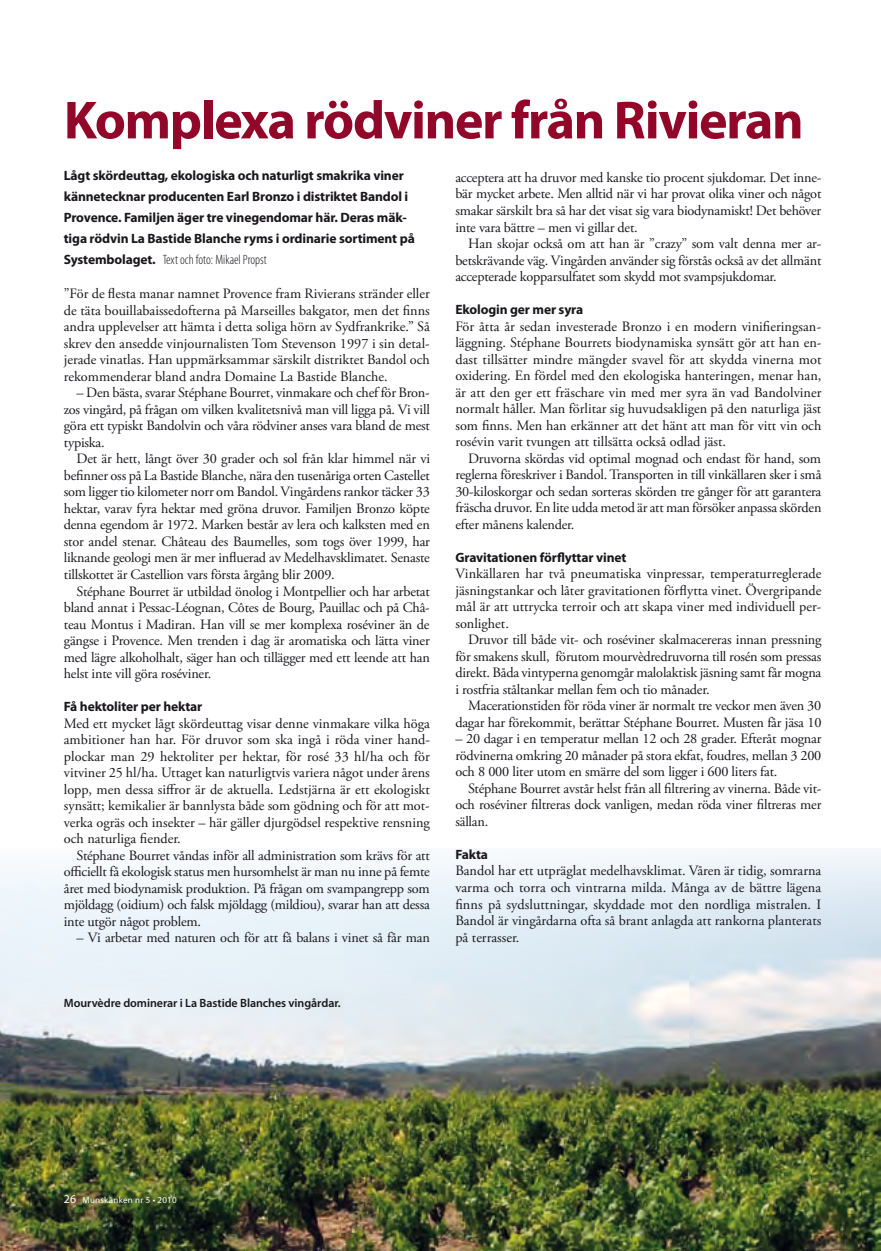
<style>
.page{position:relative;width:881px;height:1251px;background:#fff}
.page>*{position:absolute;margin:0;border:0;box-sizing:border-box;transform-origin:0 0}
.t1{font:700 54px "Myriad Pro";letter-spacing:-.025em;color:#92062a}
.t2{font:14.25px/16.5px "Adobe Garamond Pro";letter-spacing:-.015em;color:#1a171c;text-align:justify}
.t3{font:14.25px "Adobe Garamond Pro";letter-spacing:.005em;color:#1a171c}
.t4{font:700 13.5px/21px "Myriad Pro";letter-spacing:-.01em;color:#1a171c}
.t5{font:300 condensed 13.5px "Myriad Pro";color:#1a171c}
.t6{font:600 12px "Myriad Pro";letter-spacing:-.005em;color:#1a171c}
.t7{font:9px "Myriad Pro";letter-spacing:.025em;color:#fff}
.s1{font-size:12px}
</style>
<div class="page">
<img style="left:0;top:849px;width:880px;height:401px">
<p class="t1" style="left:64px;top:85px;width:741px">Komplexa rödviner från Rivieran</p>
<p class="t4" style="left:64px;top:165px;width:352px">Lågt skördeuttag, ekologiska och naturligt smakrika viner kännetecknar producenten Earl Bronzo i distriktet Bandol i Provence. Familjen äger tre vinegendomar här. Deras mäk&shy;tiga rödvin La Bastide Blanche ryms i ordinarie sortiment på Systembolaget.</p>
<p class="t2" style="left:455px;top:170px;width:367px">acceptera att ha druvor med kanske tio procent sjukdomar. Det inne-</p>
<p class="t2" style="left:455px;top:186px;width:367px">bär mycket arbete. Men alltid när vi har provat olika viner och något</p>
<p class="t2" style="left:455px;top:203px;width:367px">smakar särskilt bra så har det visat sig vara biodynamiskt! Det behöver</p>
<p class="t2" style="left:455px;top:219px;width:184px">inte vara bättre – men vi gillar det.</p>
<p class="t2" style="left:468px;top:236px;width:354px">Han skojar också om att han är ”crazy” som valt denna mer ar-</p>
<p class="t2" style="left:455px;top:252px;width:367px">betskrävande väg. Vingården använder sig förstås också av det allmänt</p>
<p class="t2" style="left:455px;top:269px;width:323px">accepterade kopparsulfatet som skydd mot svampsjukdomar.</p>
<p class="t4" style="left:455px;top:298px;width:129px">Ekologin ger mer syra</p>
<p class="t3" style="left:455px;top:317px;width:367px">För åtta år sedan investerade Bronzo i en modern vinifieringsan-</p>
<p class="t2" style="left:455px;top:335px;width:367px">läggning. Stéphane Bourrets biodynamiska synsätt gör att han en-</p>
<p class="t3" style="left:455px;top:350px;width:367px">dast tillsätter mindre mängder svavel för att skydda vinerna mot</p>
<p class="t2" style="left:455px;top:368px;width:367px">oxidering. En fördel med den ekologiska hanteringen, menar han,</p>
<p class="t3" style="left:455px;top:383px;width:367px">är att den ger ett fräschare vin med mer syra än vad Bandolviner</p>
<p class="t2" style="left:455px;top:401px;width:367px">normalt håller. Man förlitar sig huvudsakligen på den naturliga jäst</p>
<p class="t2" style="left:455px;top:417px;width:367px">som finns. Men han erkänner att det hänt att man för vitt vin och</p>
<p class="t2" style="left:455px;top:434px;width:272px">rosévin varit tvungen att tillsätta också odlad jäst.</p>
<p class="t2" style="left:468px;top:450px;width:354px">Druvorna skördas vid optimal mognad och endast för hand, som</p>
<p class="t2" style="left:455px;top:467px;width:367px">reglerna föreskriver i Bandol. Transporten in till vinkällaren sker i små</p>
<p class="t2" style="left:455px;top:483px;width:367px">30-kiloskorgar och sedan sorteras skörden tre gånger för att garantera</p>
<p class="t2" style="left:455px;top:500px;width:367px">fräscha druvor. En lite udda metod är att man försöker anpassa skörden</p>
<p class="t2" style="left:455px;top:516px;width:120px">efter månens kalender.</p>
<p class="t4" style="left:455px;top:546px;width:172px">Gravitationen förflyttar vinet</p>
<p class="t3" style="left:455px;top:565px;width:367px">Vinkällaren har två pneumatiska vinpressar, temperaturreglerade</p>
<p class="t2" style="left:455px;top:582px;width:367px">jäsningstankar och låter gravitationen förflytta vinet. Övergripande</p>
<p class="t2" style="left:455px;top:599px;width:367px">mål är att uttrycka terroir och att skapa viner med individuell per-</p>
<p class="t2" style="left:455px;top:615px;width:55px">sonlighet.</p>
<p class="t2" style="left:468px;top:632px;width:355px">Druvor till både vit- och roséviner skalmacereras innan pressning</p>
<p class="t2" style="left:455px;top:648px;width:367px">för smakens skull, förutom mourvèdredruvorna till rosén som pressas</p>
<p class="t2" style="left:455px;top:665px;width:367px">direkt. Båda vintyperna genomgår malolaktisk jäsning samt får mogna</p>
<p class="t2" style="left:455px;top:681px;width:255px">i rostfria ståltankar mellan fem och tio månader.</p>
<p class="t2" style="left:468px;top:698px;width:354px">Macerationstiden för röda viner är normalt tre veckor men även 30</p>
<p class="t2" style="left:455px;top:714px;width:367px">dagar har förekommit, berättar Stéphane Bourret. Musten får jäsa 10</p>
<p class="t2" style="left:455px;top:731px;width:367px">– 20 dagar i en temperatur mellan 12 och 28 grader. Efteråt mognar</p>
<p class="t2" style="left:455px;top:747px;width:367px">rödvinerna omkring 20 månader på stora ekfat, foudres, mellan 3 200</p>
<p class="t2" style="left:455px;top:764px;width:323px">och 8 000 liter utom en smärre del som ligger i 600 liters fat.</p>
<p class="t2" style="left:468px;top:780px;width:354px">Stéphane Bourret avstår helst från all filtrering av vinerna. Både vit-</p>
<p class="t2" style="left:455px;top:797px;width:367px">och roséviner filtreras dock vanligen, medan röda viner filtreras mer</p>
<p class="t2" style="left:455px;top:813px;width:34px">sällan.</p>
<p class="t4" style="left:455px;top:843px;width:34px">Fakta</p>
<p class="t2" style="left:455px;top:863px;width:367px">Bandol har ett utpräglat medelhavsklimat. Våren är tidig, somrarna varma och torra och vintrarna milda. Många av de bättre lägena finns på sydsluttningar, skyddade mot den nordliga mistralen. I Bandol är vingårdarna ofta så brant anlagda att rankorna planterats på terrasser.</p>
<p class="t5" style="left:163px;top:251px;width:105px">Text och foto: Mikael Propst</p>
<p class="t2" style="left:64px;top:286px;width:367px">”För de flesta manar namnet Provence fram Rivierans stränder eller de täta bouillabaissedofterna på Marseilles bakgator, men det finns andra upplevelser att hämta i detta soliga hörn av Sydfrankrike.” Så skrev den ansedde vinjournalisten Tom Stevenson 1997 i sin detal&shy;jerade vinatlas. Han uppmärksammar särskilt distriktet Bandol och rekommenderar bland andra Domaine La Bastide Blanche.</p>
<p class="t2" style="left:77px;top:385px;width:354px">– Den bästa, svarar Stéphane Bourret, vinmakare och chef för Bron-</p>
<p class="t2" style="left:64px;top:401px;width:367px">zos vingård, på frågan om vilken kvalitetsnivå man vill ligga på. Vi vill</p>
<p class="t2" style="left:64px;top:418px;width:367px">göra ett typiskt Bandolvin och våra rödviner anses vara bland de mest</p>
<p class="t2" style="left:64px;top:434px;width:42px">typiska.</p>
<p class="t2" style="left:77px;top:451px;width:355px">Det är hett, långt över 30 grader och sol från klar himmel när vi</p>
<p class="t2" style="left:64px;top:467px;width:367px">befinner oss på La Bastide Blanche, nära den tusenåriga orten Castellet</p>
<p class="t2" style="left:64px;top:484px;width:367px">som ligger tio kilometer norr om Bandol. Vingårdens rankor täcker 33</p>
<p class="t2" style="left:64px;top:500px;width:367px">hektar, varav fyra hektar med gröna druvor. Familjen Bronzo köpte</p>
<p class="t2" style="left:64px;top:517px;width:367px">denna egendom år 1972. Marken består av lera och kalksten med en</p>
<p class="t2" style="left:64px;top:533px;width:367px">stor andel stenar. Château des Baumelles, som togs över 1999, har</p>
<p class="t2" style="left:64px;top:550px;width:367px">liknande geologi men är mer influerad av Medelhavsklimatet. Senaste</p>
<p class="t2" style="left:64px;top:566px;width:272px">tillskottet är Castellion vars första årgång blir 2009.</p>
<p class="t2" style="left:77px;top:583px;width:354px">Stéphane Bourret är utbildad önolog i Montpellier och har arbetat</p>
<p class="t2" style="left:64px;top:599px;width:367px">bland annat i Pessac-Léognan, Côtes de Bourg, Pauillac och på Châ-</p>
<p class="t2" style="left:64px;top:616px;width:367px">teau Montus i Madiran. Han vill se mer komplexa roséviner än de</p>
<p class="t2" style="left:64px;top:632px;width:367px">gängse i Provence. Men trenden i dag är aromatiska och lätta viner</p>
<p class="t2" style="left:64px;top:649px;width:367px">med lägre alkoholhalt, säger han och tillägger med ett leende att han</p>
<p class="t2" style="left:64px;top:665px;width:149px">helst inte vill göra roséviner.</p>
<p class="t4" style="left:64px;top:695px;width:140px">Få hektoliter per hektar</p>
<p class="t2" style="left:64px;top:715px;width:367px">Med ett mycket lågt skördeuttag visar denne vinmakare vilka höga</p>
<p class="t3" style="left:64px;top:730px;width:367px">ambitioner han har. För druvor som ska ingå i röda viner hand-</p>
<p class="t3" style="left:64px;top:747px;width:367px">plockar man 29 hektoliter per hektar, för rosé 33 hl/ha och för</p>
<p class="t2" style="left:64px;top:764px;width:367px">vitviner 25 hl/ha. Uttaget kan naturligtvis variera något under årens</p>
<p class="t2" style="left:64px;top:781px;width:367px">lopp, men dessa siffror är de aktuella. Ledstjärna är ett ekologiskt</p>
<p class="t2" style="left:64px;top:797px;width:367px">synsätt; kemikalier är bannlysta både som gödning och för att mot-</p>
<p class="t2" style="left:64px;top:814px;width:367px">verka ogräs och insekter – här gäller djurgödsel respektive rensning</p>
<p class="t2" style="left:64px;top:830px;width:118px">och naturliga fiender.</p>
<p class="t2" style="left:77px;top:847px;width:354px">Stéphane Bourret våndas inför all administration som krävs för att</p>
<p class="t2" style="left:64px;top:863px;width:367px">officiellt få ekologisk status men hursomhelst är man nu inne på femte</p>
<p class="t2" style="left:64px;top:880px;width:367px">året med biodynamisk produktion. På frågan om svampangrepp som</p>
<p class="t2" style="left:64px;top:896px;width:367px">mjöldagg (oidium) och falsk mjöldagg (mildiou), svarar han att dessa</p>
<p class="t2" style="left:64px;top:913px;width:139px">inte utgör något problem.</p>
<p class="t2" style="left:77px;top:929px;width:355px">– Vi arbetar med naturen och för att få balans i vinet så får man</p>
<p class="t6" style="left:64px;top:995px;width:278px">Mourvèdre dominerar i La Bastide Blanches vingårdar.</p>
<p class="t7" style="left:64px;top:1193px;width:114px"><span class="s1">26</span> Munskänken nr 5 • 2010</p>
</div>
